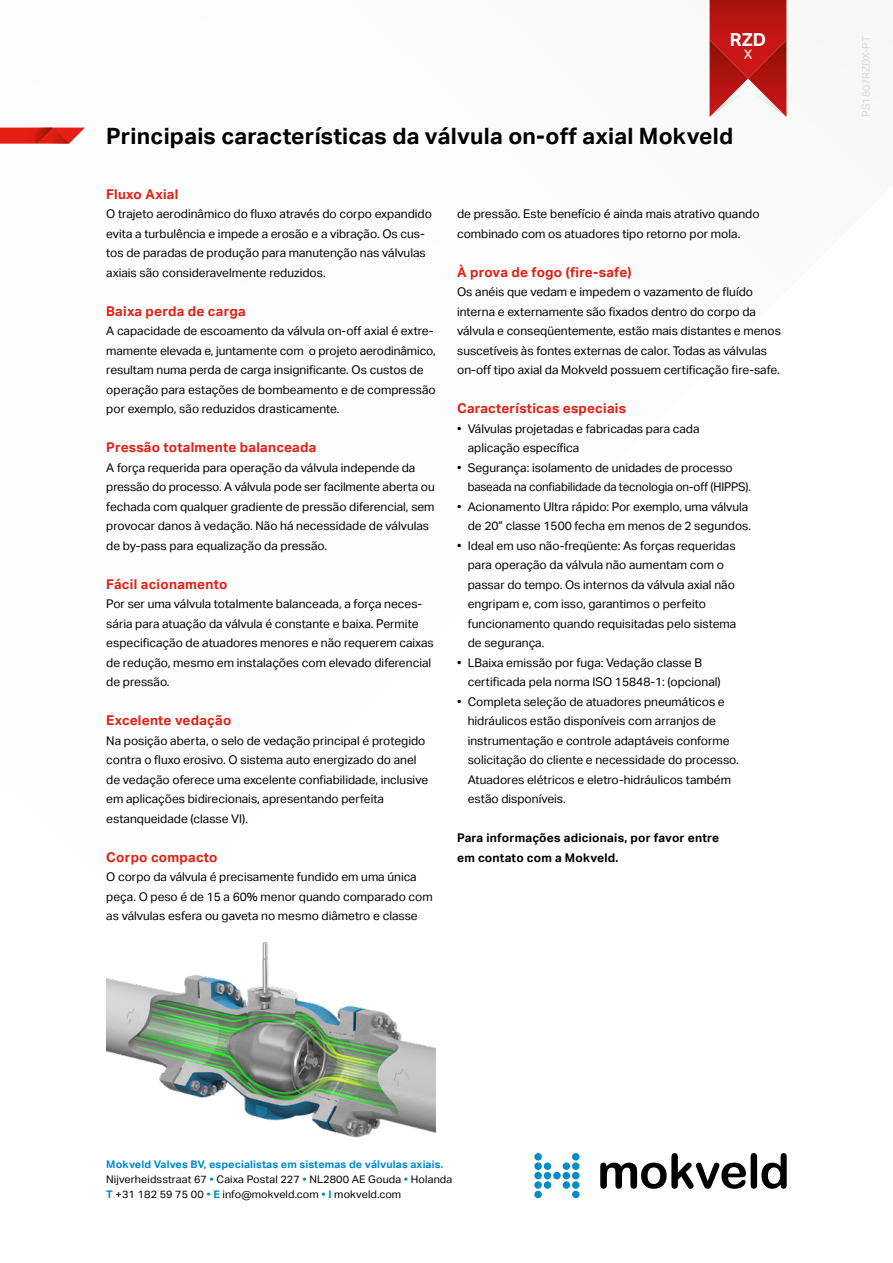
<style>
.page{position:relative;width:893px;height:1263px;background:#fff}
.page>*{position:absolute;margin:0;border:0;box-sizing:border-box;transform-origin:0 0}
.t1{font:700 22.5px "Aktiv Grotesk";letter-spacing:.01em;color:#000}
.t2{font:700 18px "Aktiv Grotesk";color:#fff}
.t3{font:700 13.5px "Aktiv Grotesk";letter-spacing:.02em;color:#e41f13}
.t4{font:12px/19.5px "Aktiv Grotesk";color:#000}
.t5{font:700 12px/19.5px "Aktiv Grotesk";letter-spacing:.02em;color:#000}
.t6{font:10.5px/15px "Aktiv Grotesk";letter-spacing:.01em;color:#000}
.t7{font:10.5px "Aktiv Grotesk";color:#dadada}
.s1{font-weight:700;color:#008bcb}
</style>
<div class="page">
<svg style="left:600px;top:1153px;width:187px;height:36px"></svg>
<div style="left:534px;top:1162px;width:8px;height:8px;background:#008bcb;border-radius:50%"></div>
<div style="left:534px;top:1181px;width:8px;height:8px;background:#008bcb;border-radius:50%"></div>
<div style="left:534px;top:1153px;width:8px;height:7px;background:#008bcb;border-radius:50%"></div>
<div style="left:534px;top:1172px;width:8px;height:7px;background:#008bcb;border-radius:50%"></div>
<div style="left:534px;top:1191px;width:8px;height:7px;background:#008bcb;border-radius:50%"></div>
<div style="left:544px;top:1162px;width:7px;height:8px;background:#008bcb;border-radius:50%"></div>
<div style="left:544px;top:1181px;width:7px;height:8px;background:#008bcb;border-radius:50%"></div>
<div style="left:544px;top:1172px;width:7px;height:7px;background:#008bcb;border-radius:50%"></div>
<div style="left:553px;top:1172px;width:8px;height:7px;background:#008bcb;border-radius:50%"></div>
<div style="left:563px;top:1162px;width:7px;height:8px;background:#008bcb;border-radius:50%"></div>
<div style="left:563px;top:1181px;width:7px;height:8px;background:#008bcb;border-radius:50%"></div>
<div style="left:563px;top:1172px;width:7px;height:7px;background:#008bcb;border-radius:50%"></div>
<div style="left:572px;top:1162px;width:7px;height:8px;background:#008bcb;border-radius:50%"></div>
<div style="left:572px;top:1181px;width:7px;height:8px;background:#008bcb;border-radius:50%"></div>
<div style="left:572px;top:1153px;width:7px;height:7px;background:#008bcb;border-radius:50%"></div>
<div style="left:572px;top:1172px;width:7px;height:7px;background:#008bcb;border-radius:50%"></div>
<div style="left:572px;top:1191px;width:7px;height:7px;background:#008bcb;border-radius:50%"></div>
<svg style="left:0;top:127px;width:85px;height:17px"></svg>
<img style="left:106px;top:942px;width:330px;height:196px">
<svg style="left:710px;top:0;width:76px;height:117px"></svg>
<img style="left:729px;top:32px;width:38px;height:16px">
<h2 class="t2" style="left:730px;top:28px;width:38px">RZD</h2>
<h1 class="t1" style="left:106px;top:123px;width:628px">Principais características da válvula on-off axial Mokveld</h1>
<p class="t3" style="left:106px;top:186px;width:74px">Fluxo Axial</p>
<p class="t4" style="left:106px;top:204px;width:327px">O trajeto aerodinâmico do fluxo através do corpo expandido evita a turbulência e impede a erosão e a vibração. Os cus&shy;tos de paradas de produção para manutenção nas válvulas axiais são consideravelmente reduzidos.</p>
<p class="t3" style="left:106px;top:303px;width:141px">Baixa perda de carga</p>
<p class="t4" style="left:106px;top:321px;width:331px">A capacidade de escoamento da válvula on-off axial é extre&shy;mamente elevada e, juntamente com o projeto aerodinâmico, resultam numa perda de carga insignificante. Os custos de operação para estações de bombeamento e de compressão por exemplo, são reduzidos drasticamente.</p>
<p class="t3" style="left:106px;top:439px;width:212px">Pressão totalmente balanceada</p>
<p class="t4" style="left:106px;top:458px;width:330px">A força requerida para operação da válvula independe da pressão do processo. A válvula pode ser facilmente aberta ou fechada com qualquer gradiente de pressão diferencial, sem provocar danos à vedação. Não há necessidade de válvulas de by-pass para equalização da pressão.</p>
<p class="t3" style="left:106px;top:576px;width:123px">Fácil acionamento</p>
<p class="t4" style="left:106px;top:594px;width:329px">Por ser uma válvula totalmente balanceada, a força neces&shy;sária para atuação da válvula é constante e baixa. Permite especificação de atuadores menores e não requerem caixas de redução, mesmo em instalações com elevado diferencial de pressão.</p>
<p class="t3" style="left:106px;top:712px;width:127px">Excelente vedação</p>
<p class="t4" style="left:106px;top:731px;width:323px">Na posição aberta, o selo de vedação principal é protegido contra o fluxo erosivo. O sistema auto energizado do anel de vedação oferece uma excelente confiabilidade, inclusive em aplicações bidirecionais, apresentando perfeita estanqueidade (classe VI).</p>
<p class="t3" style="left:106px;top:849px;width:113px">Corpo compacto</p>
<p class="t4" style="left:106px;top:867px;width:328px">O corpo da válvula é precisamente fundido em uma única peça. O peso é de 15 a 60% menor quando comparado com as válvulas esfera ou gaveta no mesmo diâmetro e classe</p>
<p class="t4" style="left:457px;top:204px;width:304px">de pressão. Este benefício é ainda mais atrativo quando combinado com os atuadores tipo retorno por mola.</p>
<p class="t3" style="left:457px;top:264px;width:176px">À prova de fogo (fire-safe)</p>
<p class="t4" style="left:457px;top:282px;width:325px">Os anéis que vedam e impedem o vazamento de fluído interna e externamente são fixados dentro do corpo da válvula e conseqüentemente, estão mais distantes e menos suscetíveis às fontes externas de calor. Todas as válvulas on-off tipo axial da Mokveld possuem certificação fire-safe.</p>
<p class="t3" style="left:457px;top:400px;width:170px">Características especiais</p>
<p class="t4" style="left:468px;top:419px;width:233px;text-indent:-11px">• Válvulas projetadas e fabricadas para cada aplicação específica</p>
<p class="t4" style="left:468px;top:458px;width:285px;text-indent:-11px">• Segurança: isolamento de unidades de processo baseada na confiabilidade da tecnologia on-off (HIPPS).</p>
<p class="t4" style="left:457px;top:497px;width:296px;text-align:right">• Acionamento Ultra rápido: Por exemplo, uma válvula de 20” classe 1500 fecha em menos de 2 segundos.</p>
<p class="t4" style="left:468px;top:536px;width:270px;text-indent:-11px">• Ideal em uso não-freqüente: As forças requeridas para operação da válvula não aumentam com o passar do tempo. Os internos da válvula axial não engripam e, com isso, garantimos o perfeito funcionamento quando requisitadas pelo sistema de segurança.</p>
<p class="t4" style="left:468px;top:653px;width:254px;text-indent:-11px">• LBaixa emissão por fuga: Vedação classe B certificada pela norma ISO 15848-1: (opcional)</p>
<p class="t4" style="left:468px;top:692px;width:273px;text-indent:-11px">• Completa seleção de atuadores pneumáticos e hidráulicos estão disponíveis com arranjos de instrumentação e controle adaptáveis conforme solicitação do cliente e necessidade do processo.<br>Atuadores elétricos e eletro-hidráulicos também estão disponíveis.</p>
<p class="t5" style="left:457px;top:828px;width:264px">Para informações adicionais, por favor entre em contato com a Mokveld.</p>
<p class="t7" style="left:860px;top:117px;width:82px;rotate:-90deg">PS1807RZDX-PT</p>
<p class="t6" style="left:106px;top:1157px;width:347px"><span class="s1">Mokveld Valves BV, especialistas em sistemas de válvulas axiais.<br></span>Nijverheidsstraat 67 <span class="s1">•</span> Caixa Postal 227 <span class="s1">•</span> NL2800 AE Gouda <span class="s1">•</span> Holanda<br><span class="s1">T</span> +31 182 59 75 00 <span class="s1">• E</span> info@mokveld.com <span class="s1">• I</span> mokveld.com</p>
</div>
